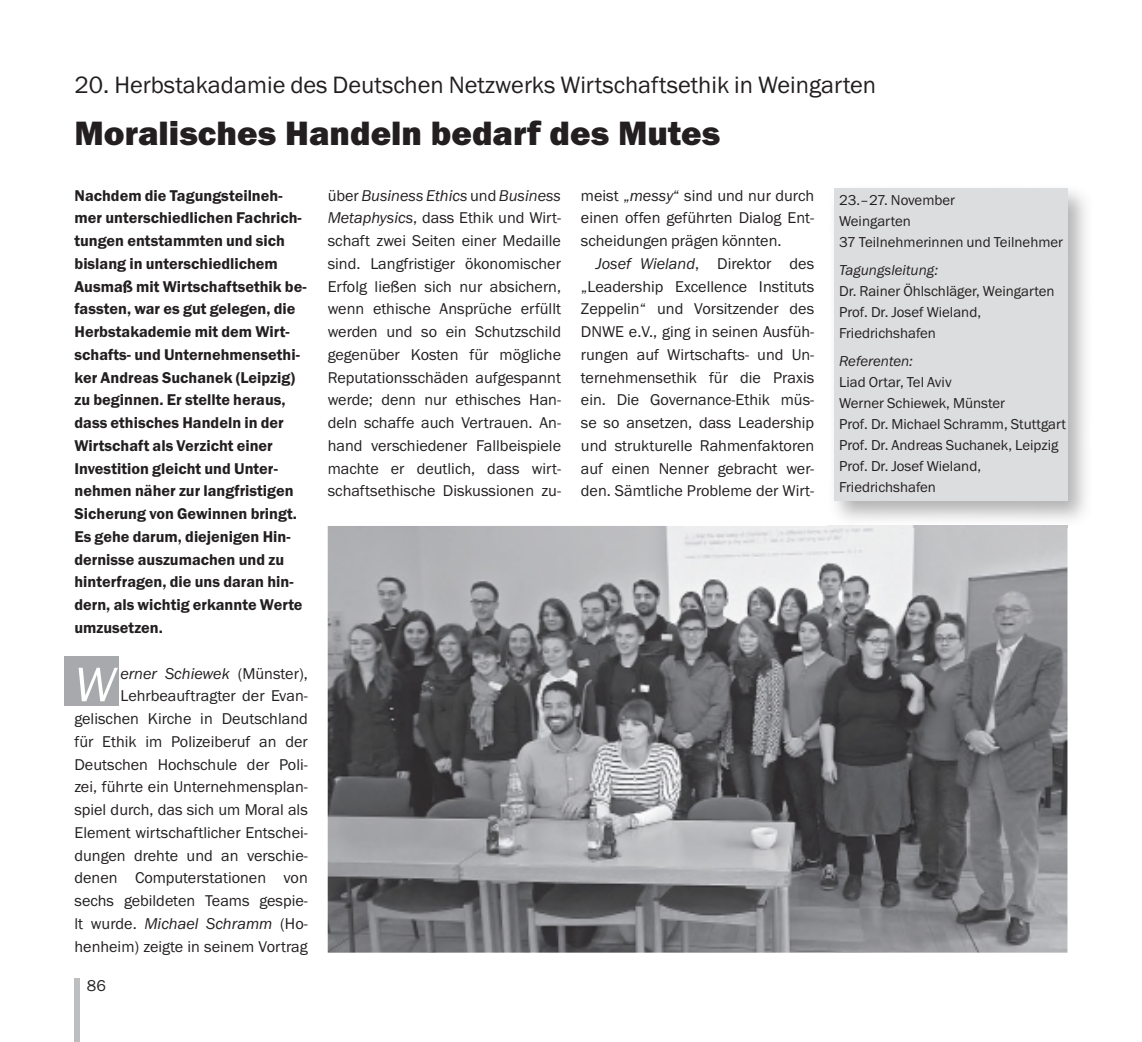
<style>
.page{position:relative;width:1142px;height:1042px;background:#fff}
.page>*{position:absolute;margin:0;border:0;box-sizing:border-box;transform-origin:0 0}
.t1{font:50.23px "Franklin Got TOT Boo Ita";color:#fff}
.t2{font:35px "Franklin Got TOT Hea";color:#231f20}
.t3{font:24.5px "Franklin Got TOT Boo";color:#231f20}
.t4{font:16.1px/22.8px "Franklin Got TOT Boo";color:#231f20;text-align:justify}
.t5{font:16.1px/22.8px "Franklin Got TOT Dem";color:#231f20}
.t6{font:16.1px "Franklin Got TOT Boo Ita";color:#231f20}
.t7{font:14.88px/21px "Franklin Got TOT Boo";color:#231f20}
.t8{font:14.88px "Franklin Got TOT Boo Ita";color:#231f20}
.s1{font-family:"Franklin Got TOT Boo"}
.s2{font-family:"Franklin Got TOT Boo Ita"}
</style>
<div class="page">
<div style="left:74px;top:979px;width:6px;height:63px;background:#bcbec0"></div>
<div style="left:64px;top:656px;width:54px;height:50px;background:#a7a9ac"></div>
<img style="left:327px;top:526px;width:740px;height:426px">
<img style="left:827px;top:188px;width:259px;height:340px">
<img style="left:827px;top:526px;width:240px;height:2px">
<div style="left:833px;top:189px;width:234px;height:312px;background:#dcddde"></div>
<h3 class="t3" style="left:74px;top:69px;width:803px">20. Herbstakadamie des Deutschen Netzwerks Wirtschaftsethik in Weingarten</h3>
<h2 class="t2" style="left:74px;top:110px;width:647px">Moralisches Handeln bedarf des Mutes</h2>
<p class="t5" style="left:74px;top:184px;width:233px">Nachdem die Tagungsteilneh&shy;mer unterschiedlichen Fachrich&shy;tungen entstammten und sich bislang in unterschiedlichem<br>Ausmaß mit Wirtschaftsethik be&shy;fassten, war es gut gelegen, die<br>Herbstakademie mit dem Wirt&shy;schafts- und Unternehmensethi&shy;ker Andreas Suchanek (Leipzig) zu beginnen. Er stellte heraus, dass ethisches Handeln in der<br>Wirtschaft als Verzicht einer<br>Investition gleicht und Unter&shy;nehmen näher zur langfristigen<br>Sicherung von Gewinnen bringt.<br>Es gehe darum, diejenigen Hin&shy;dernisse auszumachen und zu hinterfragen, die uns daran hin&shy;dern, als wichtig erkannte Werte umzusetzen.</p>
<h1 class="t1" style="left:74px;top:653px;width:42px">W</h1>
<p class="t6" style="left:120px;top:663px;width:189px">erner Schiewek <span class="s1">(Münster),</span></p>
<p class="t4" style="left:74px;top:685px;width:235px;text-indent:46px">Lehrbeauftragter der Evan&shy;gelischen Kirche in Deutschland für Ethik im Polizeiberuf an der Deutschen Hochschule der Poli&shy;zei, führte ein Unternehmensplan&shy;spiel durch, das sich um Moral als Element wirtschaftlicher Entschei&shy;dungen drehte und an verschie&shy;denen Computerstationen von sechs gebildeten Teams gespie-</p>
<p class="t6" style="left:74px;top:913px;width:235px"><span class="s1">lt wurde.</span> Michael Schramm <span class="s1">(Ho-</span></p>
<p class="t4" style="left:74px;top:935px;width:235px">henheim) zeigte in seinem Vortrag</p>
<p class="t4" style="left:87px;top:974px;width:21px">86</p>
<p class="t6" style="left:327px;top:185px;width:235px"><span class="s1">über</span> Business Ethics <span class="s1">und</span> Business</p>
<p class="t4" style="left:327px;top:207px;width:235px"><span class="s2">Metaphysics</span>, dass Ethik und Wirt&shy;schaft zwei Seiten einer Medaille sind. Langfristiger ökonomischer Erfolg ließen sich nur absichern, wenn ethische Ansprüche erfüllt werden und so ein Schutzschild gegenüber Kosten für mögliche Reputationsschäden aufgespannt werde; denn nur ethisches Han&shy;deln schaffe auch Vertrauen. An&shy;hand verschiedener Fallbeispiele machte er deutlich, dass wirt&shy;schaftsethische Diskussionen zu-</p>
<p class="t4" style="left:580px;top:184px;width:235px">meist „<span class="s2">messy</span>“ sind und nur durch einen offen geführten Dialog Ent&shy;scheidungen prägen könnten.</p>
<p class="t6" style="left:595px;top:253px;width:220px">Josef Wieland<span class="s1">, Direktor des</span></p>
<p class="t4" style="left:580px;top:275px;width:235px">„Leadership Excellence Instituts Zeppelin“ und Vorsitzender des DNWE e.V., ging in seinen Ausfüh&shy;rungen auf Wirtschafts- und Un&shy;ternehmensethik für die Praxis ein. Die Governance-Ethik müs&shy;se so ansetzen, dass Leadership und strukturelle Rahmenfaktoren auf einen Nenner gebracht wer&shy;den. Sämtliche Probleme der Wirt-</p>
<p class="t7" style="left:838px;top:189px;width:225px">23.–27. November<br>Weingarten<br>37 Teilnehmerinnen und Teilnehmer</p>
<p class="t8" style="left:838px;top:260px;width:100px">Tagungsleitung:</p>
<p class="t7" style="left:838px;top:280px;width:217px">Dr. Rainer Öhlschläger, Weingarten<br>Prof. Dr. Josef Wieland,<br>Friedrichshafen</p>
<p class="t8" style="left:838px;top:351px;width:75px">Referenten:</p>
<p class="t7" style="left:838px;top:371px;width:228px">Liad Ortar, Tel Aviv<br>Werner Schiewek, Münster<br>Prof. Dr. Michael Schramm, Stuttgart<br>Prof. Dr. Andreas Suchanek, Leipzig<br>Prof. Dr. Josef Wieland,<br>Friedrichshafen</p>
</div>
